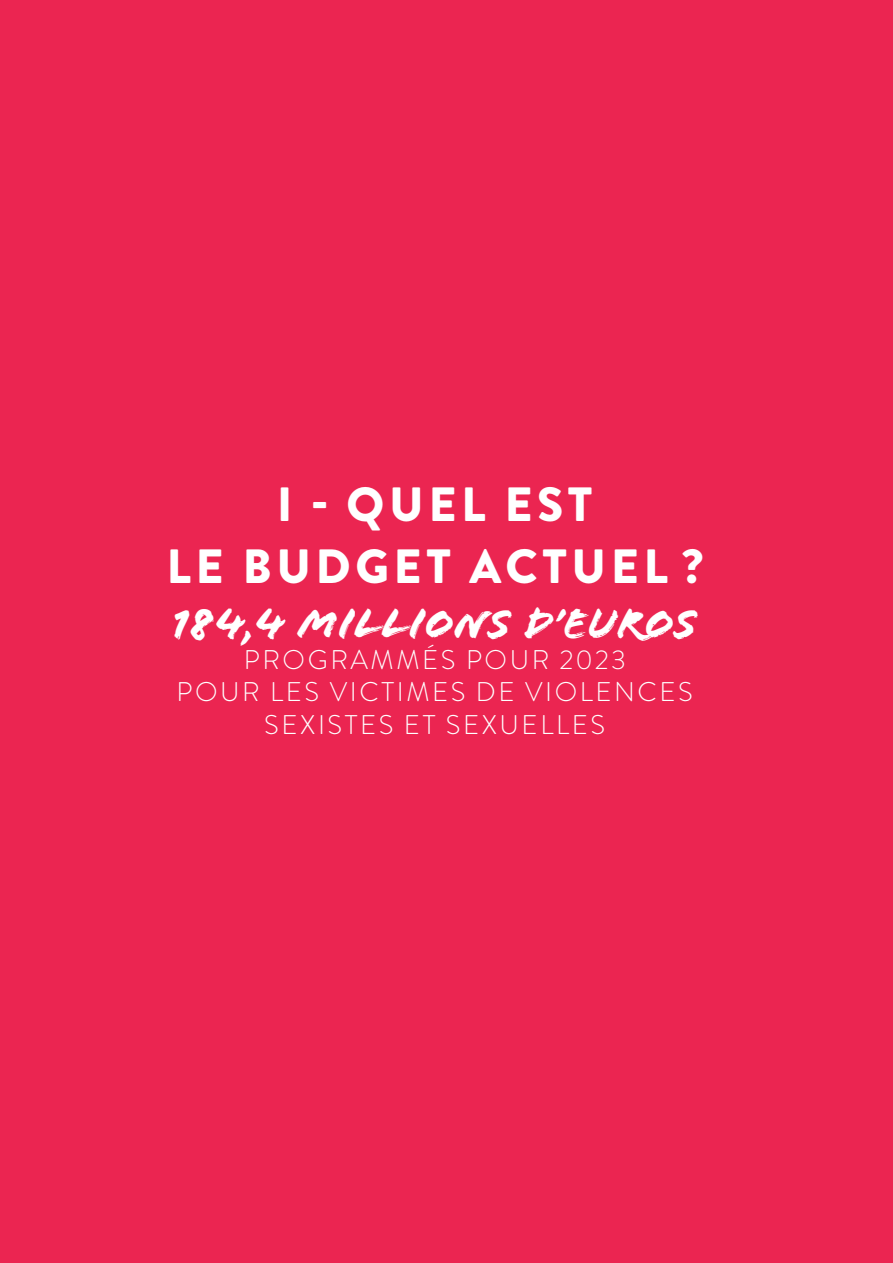
<style>
.page{position:relative;width:893px;height:1263px;background:#eb2551}
.page>*{position:absolute;margin:0;border:0;box-sizing:border-box;transform-origin:0 0}
.t1{font:900 48px/61.5px "Brandon Grotesque";letter-spacing:.095em;color:#fff;text-align:center}
.t2{font:45px "Flood Std";color:#fff}
.t3{font:300 27px/32.4px "Brandon Grotesque";letter-spacing:.095em;color:#fff;text-align:center}
</style>
<div class="page">
<h1 class="t1" style="left:166px;top:474px;width:539px">I - QUEL EST<br>LE BUDGET ACTUEL ?</h1>
<h2 class="t2" style="left:172px;top:597px;width:527px">184,4 MILLIONS D’EUROS</h2>
<p class="t3" style="left:176px;top:643px;width:518px">PROGRAMMÉS POUR 2023<br>POUR LES VICTIMES DE VIOLENCES<br>SEXISTES ET SEXUELLES</p>
</div>
